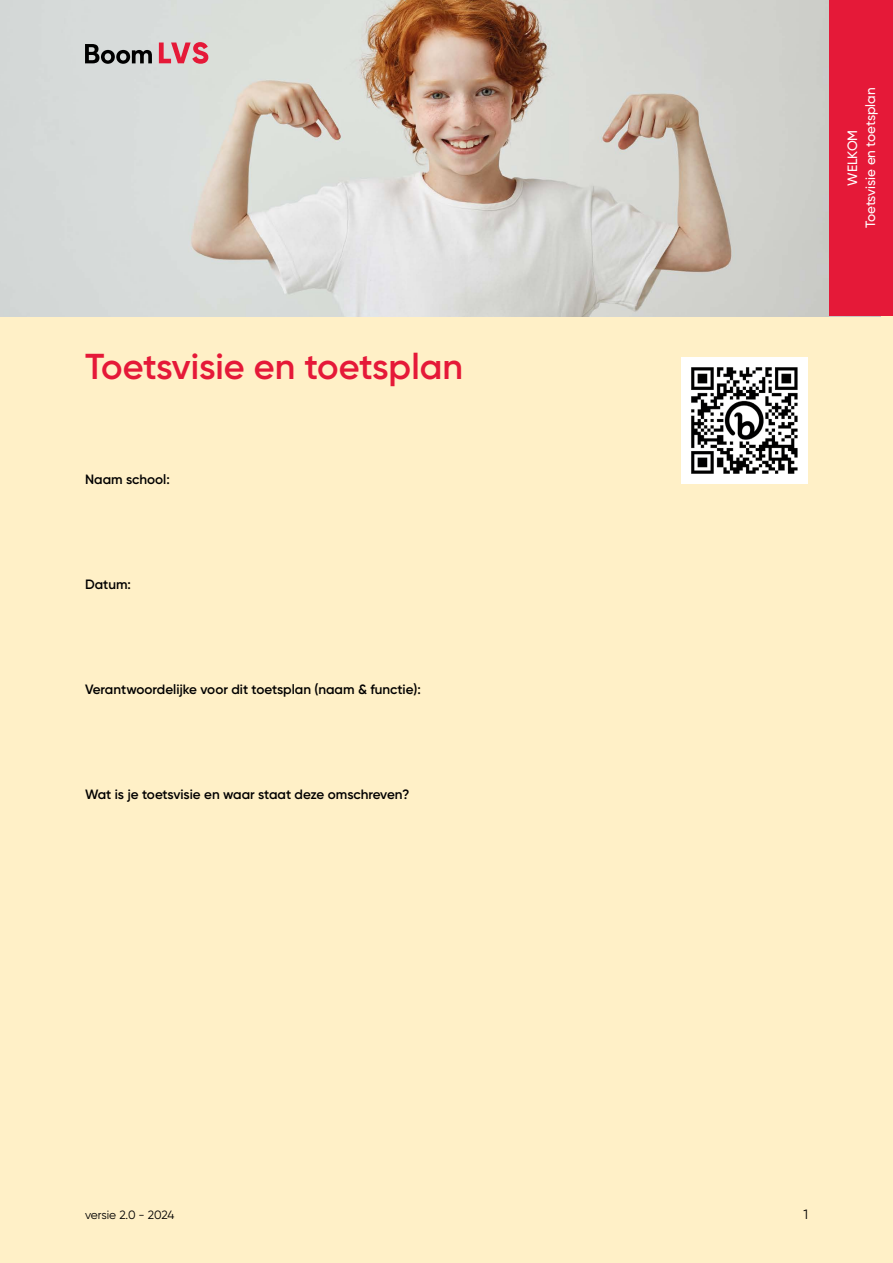
<style>
.page{position:relative;width:893px;height:1263px;background:#fff0c7}
.page>*{position:absolute;margin:0;border:0;box-sizing:border-box;transform-origin:0 0}
.t1{font:600 36px "Gilroy";color:#e51938}
.t2{font:600 13.5px "Gilroy";color:#000}
.t3{font:500 13.5px/18px "Gilroy";color:#fff;text-align:center}
.t4{font:13.5px "Gilroy";color:#000}
.t5{font:12px "Gilroy";letter-spacing:-.01em;color:#000}
</style>
<div class="page">
<img style="left:0;top:0;width:880px;height:317px">
<img style="left:681px;top:358px;width:126px;height:126px">
<div style="left:829px;top:0;width:64px;height:316px;background:#e51938"></div>
<svg style="left:85px;top:44px;width:67px;height:20px"></svg>
<svg style="left:159px;top:42px;width:49px;height:22px"></svg>
<h1 class="t1" style="left:85px;top:344px;width:379px">Toetsvisie en toetsplan</h1>
<p class="t2" style="left:85px;top:471px;width:86px">Naam school:</p>
<p class="t2" style="left:85px;top:576px;width:47px">Datum:</p>
<p class="t2" style="left:85px;top:681px;width:337px">Verantwoordelijke voor dit toetsplan (naam &amp; functie):</p>
<p class="t2" style="left:85px;top:786px;width:326px">Wat is je toetsvisie en waar staat deze omschreven?</p>
<p class="t3" style="left:843px;top:228px;width:142px;rotate:-90deg">WELKOM<br>Toetsvisie en toetsplan</p>
<p class="t5" style="left:85px;top:1207px;width:91px">versie 2.0 - 2024</p>
<p class="t4" style="left:803px;top:1206px;width:6px">1</p>
</div>
